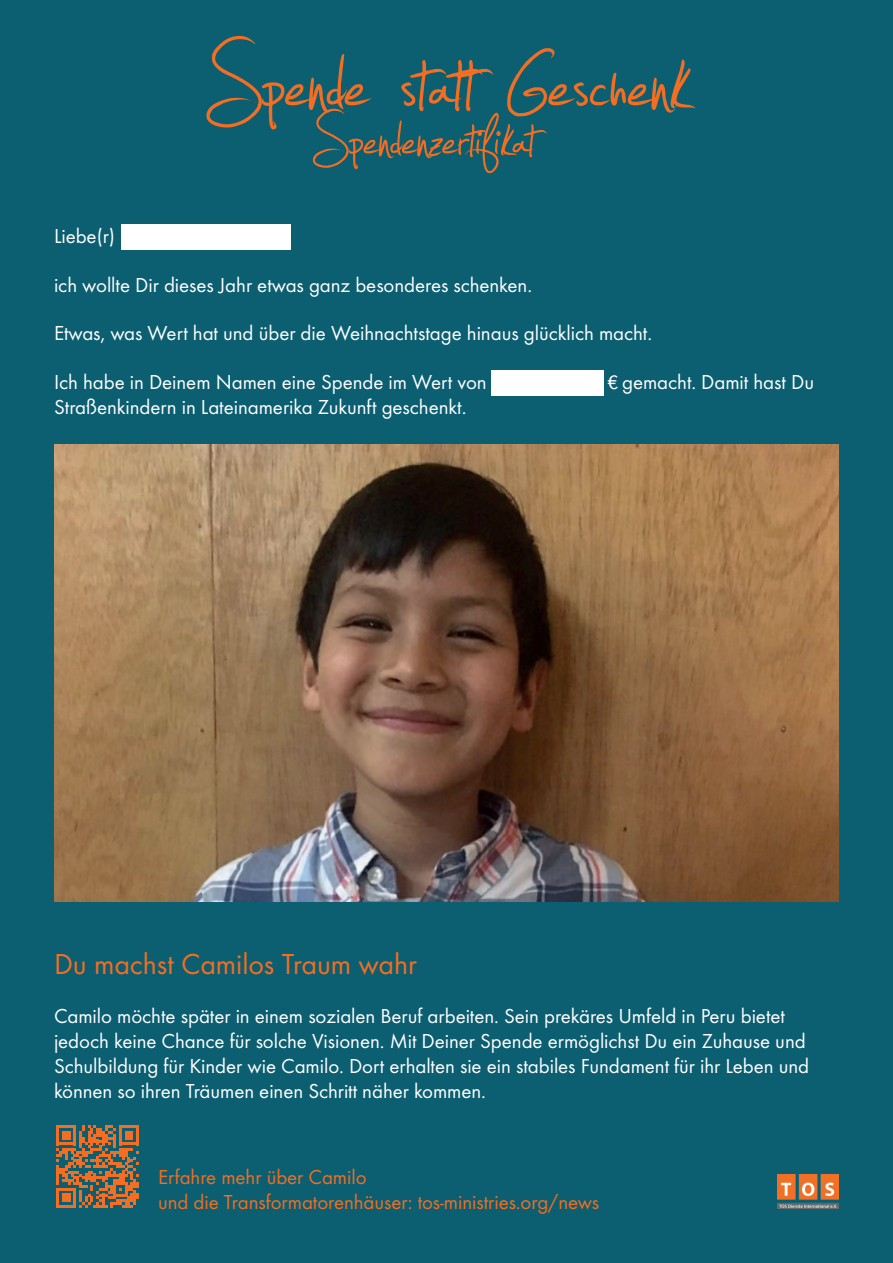
<style>
.page{position:relative;width:893px;height:1263px;background:#0c5e71}
.page>*{position:absolute;margin:0;border:0;box-sizing:border-box;transform-origin:0 0}
.t1{font:166.8px "Jellyka Estrya's Handwriting";color:#f36e22}
.t2{font:107.55px "Jellyka Estrya's Handwriting";color:#f36e22}
.t3{font:30px "Futura TOT";letter-spacing:-.005em;color:#f36e22}
.t4{font:21px/25.2px "Futura TOT";letter-spacing:-.005em;color:#fff}
.t5{font:21px/25.2px "Futura TOT";letter-spacing:-.005em;color:#f36e22}
.s1{font-family:"Source Sans Pro"}
</style>
<div class="page">
<div style="left:122px;top:224px;width:169px;height:26px;background:#fff"></div>
<div style="left:491px;top:370px;width:112px;height:25px;background:#fff"></div>
<img style="left:54px;top:444px;width:785px;height:457px">
<img style="left:778px;top:1175px;width:61px;height:34px">
<svg style="left:56px;top:1125px;width:83px;height:83px"></svg>
<h1 class="t1" style="left:206px;top:14px;width:482px">Spende stat Geschenk</h1>
<h2 class="t2" style="left:312px;top:95px;width:224px">Spendenzertif ikat</h2>
<p class="t4" style="left:54px;top:223px;width:63px">Liebe(r)</p>
<p class="t4" style="left:54px;top:272px;width:480px">ich wollte Dir dieses Jahr etwas ganz besonderes schenken.</p>
<p class="t4" style="left:54px;top:320px;width:600px">Etwas, was Wert hat und über die Weihnachtstage hinaus glücklich macht.</p>
<p class="t4" style="left:54px;top:369px;width:434px">Ich habe in Deinem Namen eine Spende im Wert von</p>
<p class="t4" style="left:607px;top:369px;width:208px"><span class="s1">€</span> gemacht. Damit hast Du</p>
<p class="t4" style="left:54px;top:394px;width:414px">Straßenkindern in Lateinamerika Zukunft geschenkt.</p>
<h3 class="t3" style="left:54px;top:946px;width:364px">Du machst Camilos Traum wahr</h3>
<p class="t4" style="left:54px;top:1003px;width:757px">Camilo möchte später in einem sozialen Beruf arbeiten. Sein prekäres Umfeld in Peru bietet jedoch keine Chance für solche Visionen. Mit Deiner Spende ermöglichst Du ein Zuhause und Schulbildung für Kinder wie Camilo. Dort erhalten sie ein stabiles Fundament für ihr Leben und können so ihren Träumen einen Schritt näher kommen.</p>
<p class="t5" style="left:158px;top:1164px;width:443px">Erfahre mehr über Camilo<br>und die Transformatorenhäuser: tos-ministries.org/news</p>
</div>
